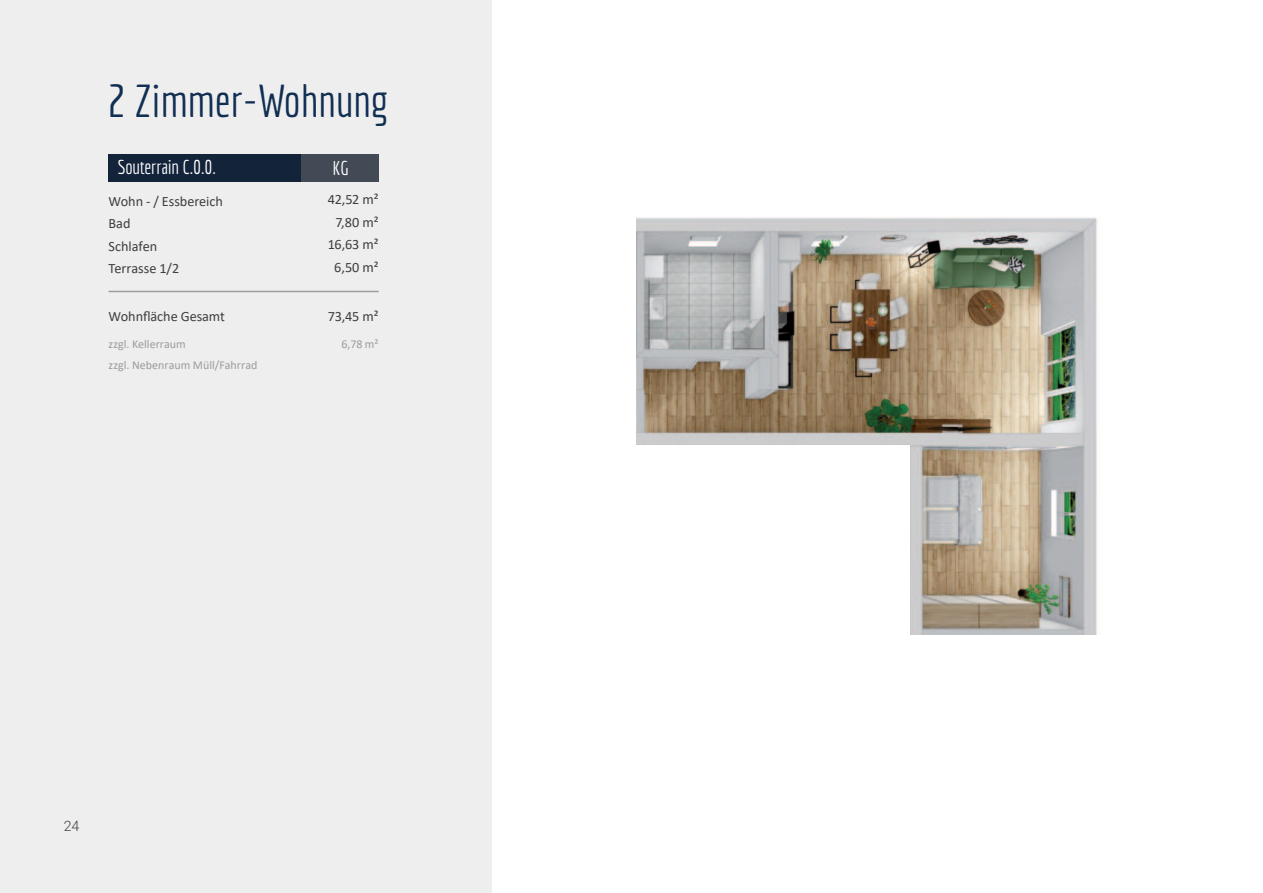
<style>
.page{position:relative;width:1263px;height:893px;background:#fff}
.page>*{position:absolute;margin:0;border:0;box-sizing:border-box;transform-origin:0 0}
.t1{font:45px "Economica";color:#112f52}
.t2{font:19.5px "Economica";letter-spacing:-.01em;color:#fff}
.t3{font:14.25px/22.5px "Calibri";letter-spacing:-.005em;color:#3e3e3f}
.t4{font:300 14.25px "Roboto";color:#3e3e3f}
.t5{font:12px/21px "Calibri";color:#9a9c9d}
</style>
<div class="page">
<div style="left:0;top:1px;width:491px;height:892px;background:#eeeeef"></div>
<hr style="left:109px;top:291px;width:270px;height:1px;background:#9d9fa2">
<div style="left:108px;top:154px;width:193px;height:27px;background:#13233a"></div>
<div style="left:301px;top:154px;width:78px;height:27px;background:#424a56"></div>
<img style="left:637px;top:217px;width:461px;height:418px">
<div style="left:586px;top:446px;width:324px;height:336px;background:#fff"></div>
<h1 class="t1" style="left:108px;top:76px;width:282px">2 Zimmer-Wohnung</h1>
<h2 class="t2" style="left:118px;top:156px;width:100px">Souterrain C.0.0.</h2>
<h2 class="t2" style="left:333px;top:157px;width:18px">KG</h2>
<p class="t3" style="left:109px;top:190px;width:116px">Wohn - / Essbereich<br>Bad<br>Schlafen<br>Terrasse 1/2</p>
<p class="t3" style="left:109px;top:305px;width:118px">Wohn昀氀äche Gesamt</p>
<p class="t5" style="left:109px;top:333px;width:150px">zzgl. Kellerraum<br>zzgl. Nebenraum Müll/Fahrrad</p>
<p class="t3" style="left:328px;top:189px;width:52px;text-align:center">42,52 m²<br>7,80 m²<br>16,63 m²<br>6,50 m²</p>
<p class="t3" style="left:328px;top:306px;width:52px">73,45 m²</p>
<p class="t5" style="left:342px;top:334px;width:38px">6,78 m²</p>
<p class="t4" style="left:64px;top:818px;width:17px">24</p>
</div>
